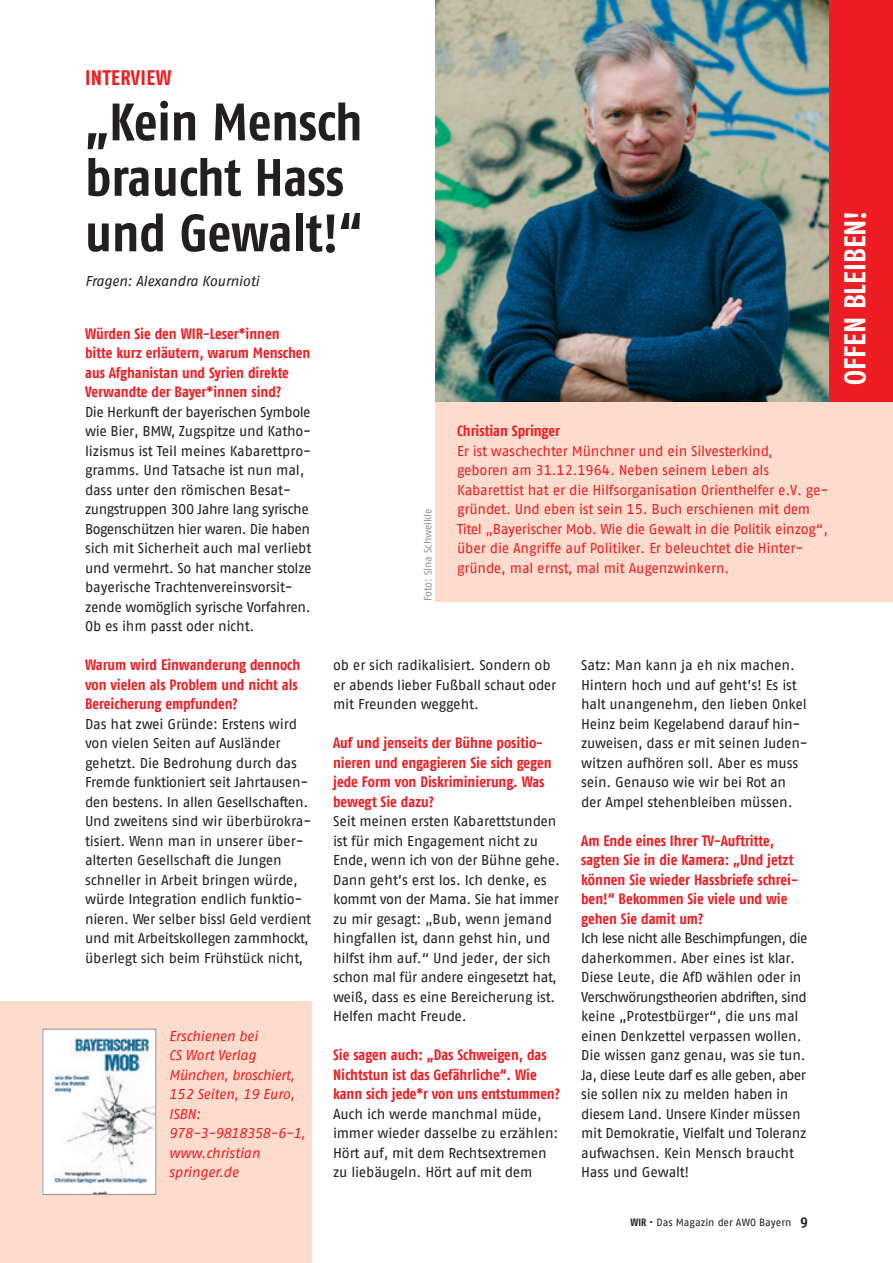
<style>
.page{position:relative;width:893px;height:1263px;background:#fff}
.page>*{position:absolute;margin:0;border:0;box-sizing:border-box;transform-origin:0 0}
.t1{font:700 52.5px/55.5px "AWO Fago Cond";letter-spacing:-.005em;color:#231f20}
.t2{font:700 30px "AWO Fago Cond";color:#fff}
.t3{font:700 21px "AWO Fago Cond";letter-spacing:.02em;color:#ee1d23}
.t4{font:700 15px/19.5px "AWO Fago Cond";color:#ee1d23}
.t5{font:14.25px/19.5px "AWO Fago Office";letter-spacing:-.02em;color:#231f20}
.t6{font:14.25px/19.5px "AWO Fago Office";letter-spacing:-.01em;color:#ee1d23}
.t7{font:italic 14.25px/19.5px "AWO Fago Office";letter-spacing:-.015em;color:#ee1d23}
.t8{font:italic 14.25px "AWO Fago Office";letter-spacing:-.015em;color:#231f20}
.t9{font:10.5px "AWO Fago Office";color:#231f20}
.t10{font:10.5px "AWO Fago Office";letter-spacing:-.01em;color:#939598}
.s1{font-family:"AWO Fago Cond";font-weight:700}
.s2{font-family:"AWO Fago Cond";font-weight:700;font-size:15px}
</style>
<div class="page">
<div style="left:0;top:1002px;width:312px;height:261px;background:#fddcce"></div>
<div style="left:436px;top:0;width:457px;height:601px;background:#fddcce"></div>
<img style="left:436px;top:0;width:393px;height:402px">
<div style="left:829px;top:0;width:64px;height:402px;background:#ee1d23"></div>
<img style="left:45px;top:1031px;width:109px;height:162px">
<div style="left:43px;top:1029px;width:113px;height:166px;border:1px solid #939598"></div>
<h3 class="t3" style="left:85px;top:65px;width:88px">INTERVIEW</h3>
<h1 class="t1" style="left:85px;top:94px;width:279px">„Kein Mensch braucht Hass und Gewalt!“</h1>
<p class="t8" style="left:85px;top:273px;width:176px">Fragen: Alexandra Kournioti</p>
<p class="t4" style="left:85px;top:323px;width:227px">Würden Sie den WIR-Leser*innen bitte kurz erläutern, warum Menschen aus Afghanistan und Syrien direkte Verwandte der Bayer*innen sind?</p>
<p class="t5" style="left:85px;top:402px;width:228px">Die Herkunft der bayerischen Symbole wie Bier, BMW, Zugspitze und Katho&shy;lizismus ist Teil meines Kabarettpro&shy;gramms. Und Tatsache ist nun mal, dass unter den römischen Besat&shy;zungstruppen 300 Jahre lang syrische Bogenschützen hier waren. Die haben sich mit Sicherheit auch mal verliebt und vermehrt. So hat mancher stolze bayerische Trachtenvereinsvorsit&shy;zende womöglich syrische Vorfahren.<br>Ob es ihm passt oder nicht.</p>
<p class="t4" style="left:85px;top:655px;width:217px">Warum wird Einwanderung dennoch von vielen als Problem und nicht als<br>Bereicherung empfunden?</p>
<p class="t5" style="left:85px;top:714px;width:228px">Das hat zwei Gründe: Erstens wird von vielen Seiten auf Ausländer gehetzt. Die Bedrohung durch das Fremde funktioniert seit Jahrtausen&shy;den bestens. In allen Gesellschaften.<br>Und zweitens sind wir überbürokra&shy;tisiert. Wenn man in unserer über&shy;alterten Gesellschaft die Jungen schneller in Arbeit bringen würde, würde Integration endlich funktio&shy;nieren. Wer selber bissl Geld verdient und mit Arbeitskollegen zammhockt, überlegt sich beim Frühstück nicht,</p>
<p class="t4" style="left:457px;top:421px;width:105px">Christian Springer</p>
<p class="t6" style="left:457px;top:441px;width:373px">Er ist waschechter Münchner und ein Silvesterkind,<br>geboren am 31.12.1964. Neben seinem Leben als Kabarettist hat er die Hilfsorganisation Orienthelfer e.V. ge&shy;gründet. Und eben ist sein 15. Buch erschienen mit dem Titel „Bayerischer Mob. Wie die Gewalt in die Politik einzog“, über die Angriffe auf Politiker. Er beleuchtet die Hinter&shy;gründe, mal ernst, mal mit Augenzwinkern.</p>
<p class="t10" style="left:422px;top:601px;width:94px;rotate:-90deg">Foto: Sina Schweikle</p>
<p class="t5" style="left:333px;top:655px;width:225px">ob er sich radikalisiert. Sondern ob er abends lieber Fußball schaut oder mit Freunden weggeht.</p>
<p class="t4" style="left:333px;top:733px;width:220px">Auf und jenseits der Bühne positio&shy;nieren und engagieren Sie sich gegen jede Form von Diskriminierung. Was bewegt Sie dazu?</p>
<p class="t5" style="left:333px;top:811px;width:228px">Seit meinen ersten Kabarettstunden ist für mich Engagement nicht zu Ende, wenn ich von der Bühne gehe.<br>Dann geht’s erst los. Ich denke, es kommt von der Mama. Sie hat immer zu mir gesagt: „Bub, wenn jemand hingfallen ist, dann gehst hin, und hilfst ihm auf.“ Und jeder, der sich schon mal für andere eingesetzt hat, weiß, dass es eine Bereicherung ist.<br>Helfen macht Freude.</p>
<p class="t4" style="left:333px;top:1045px;width:228px">Sie sagen auch: „Das Schweigen, das<br>Nichtstun ist das Gefährliche“. Wie kann sich jede*r von uns entstummen?</p>
<p class="t5" style="left:333px;top:1104px;width:227px">Auch ich werde manchmal müde, immer wieder dasselbe zu erzählen:<br>Hört auf, mit dem Rechtsextremen zu liebäugeln. Hört auf mit dem</p>
<p class="t5" style="left:581px;top:655px;width:228px">Satz: Man kann ja eh nix machen.<br>Hintern hoch und auf geht’s! Es ist halt unangenehm, den lieben Onkel Heinz beim Kegelabend darauf hin&shy;zuweisen, dass er mit seinen Juden&shy;witzen aufhören soll. Aber es muss sein. Genauso wie wir bei Rot an der Ampel stehenbleiben müssen.</p>
<p class="t4" style="left:581px;top:830px;width:218px">Am Ende eines Ihrer TV-Auftritte, sagten Sie in die Kamera: „Und jetzt können Sie wieder Hassbriefe schrei&shy;ben!“ Bekommen Sie viele und wie gehen Sie damit um?</p>
<p class="t5" style="left:581px;top:928px;width:228px">Ich lese nicht alle Beschimpfungen, die daherkommen. Aber eines ist klar.<br>Diese Leute, die AfD wählen oder in Verschwörungstheorien abdriften, sind keine „Protestbürger“, die uns mal einen Denkzettel verpassen wollen.<br>Die wissen ganz genau, was sie tun.<br>Ja, diese Leute darf es alle geben, aber sie sollen nix zu melden haben in diesem Land. Unsere Kinder müssen mit Demokratie, Vielfalt und Toleranz aufwachsen. Kein Mensch braucht Hass und Gewalt!</p>
<p class="t7" style="left:169px;top:1026px;width:138px">Erschienen bei<br>CS Wort Verlag<br>München, broschiert,<br>152 Seiten, 19 Euro,<br>ISBN:<br>978-3-9818358-6-1, www.christian springer.de</p>
<p class="t9" style="left:630px;top:1217px;width:179px"><span class="s1">WIR</span> • Das Magazin der AWO Bayern <span class="s2">9</span></p>
<h2 class="t2" style="left:837px;top:385px;width:176px;rotate:-90deg">OFFEN BLEIBEN!</h2>
</div>
